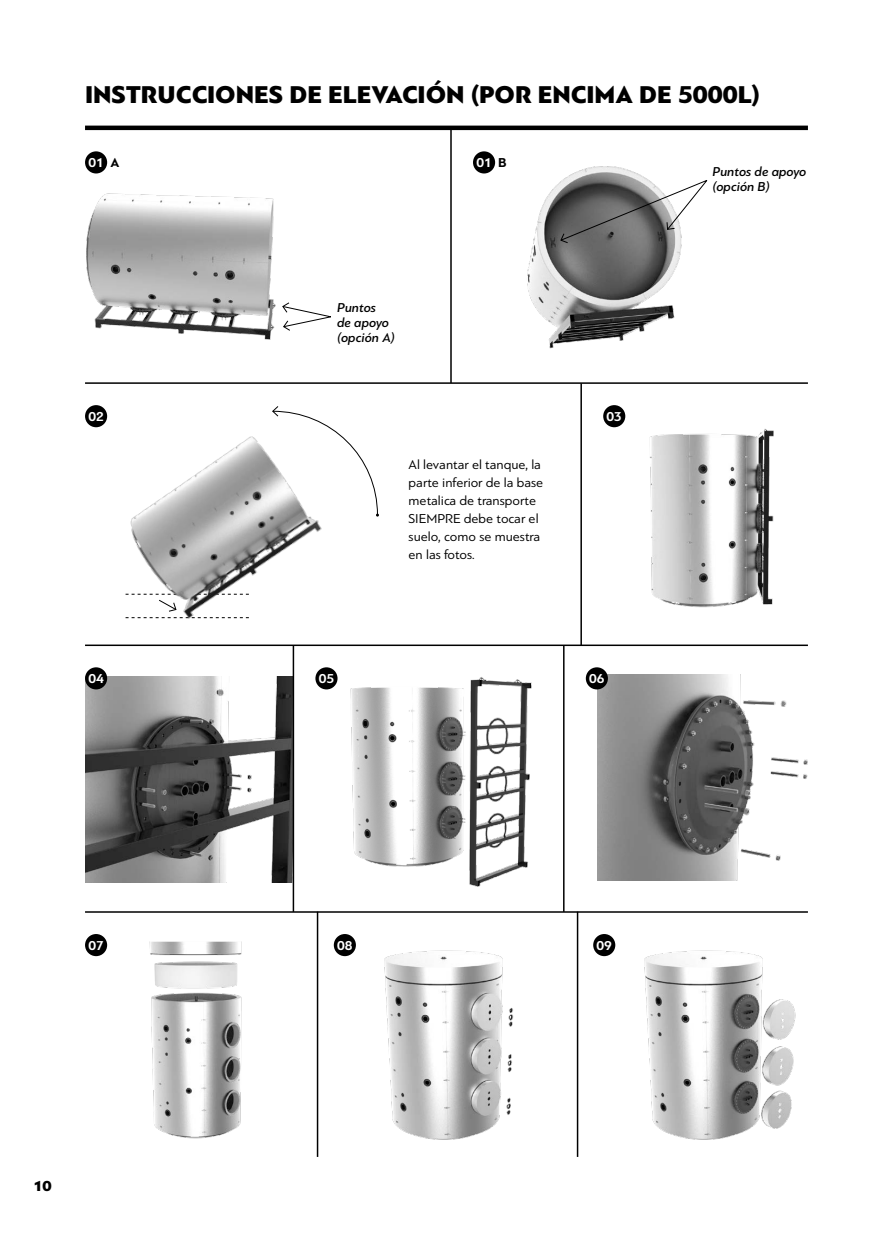
<style>
.page{position:relative;width:893px;height:1234px;background:#fff}
.page>*{position:absolute;margin:0;border:0;box-sizing:border-box;transform-origin:0 0}
.t1{font:900 25.5px "PF Bague Sans Pro";color:#000}
.t2{font:900 15.15px "PF Bague Sans Pro";color:#000}
.t3{font:13.5px/18px "PF Bague Sans Pro";color:#000}
.t4{font:italic 500 13.5px/15px "PF Bague Sans Pro";color:#000}
.t5{font:700 13.5px "PF Bague Sans Pro";color:#fff}
.s1{color:#000}
</style>
<div class="page">
<img style="left:85px;top:163px;width:191px;height:177px">
<img style="left:527px;top:166px;width:155px;height:183px">
<img style="left:105px;top:411px;width:274px;height:208px">
<div style="left:85px;top:125px;width:723px;height:5px;background:#000"></div>
<hr style="left:85px;top:911px;width:723px;height:1px;background:#000">
<hr style="left:85px;top:644px;width:723px;height:2px;background:#000">
<hr style="left:85px;top:382px;width:723px;height:2px;background:#000">
<img style="left:649px;top:429px;width:125px;height:179px">
<img style="left:85px;top:676px;width:202px;height:206px">
<img style="left:597px;top:674px;width:211px;height:206px">
<img style="left:384px;top:950px;width:130px;height:190px">
<img style="left:644px;top:950px;width:152px;height:190px">
<img style="left:85px;top:916px;width:234px;height:236px">
<hr style="left:450px;top:128px;width:2px;height:255px;background:#000">
<hr style="left:580px;top:383px;width:2px;height:262px;background:#000">
<hr style="left:317px;top:911px;width:1px;height:245px;background:#000">
<hr style="left:577px;top:911px;width:1px;height:245px;background:#000">
<hr style="left:563px;top:645px;width:2px;height:266px;background:#000">
<div style="left:85px;top:151px;width:22px;height:22px;background:#000;border-radius:50%"></div>
<div style="left:473px;top:151px;width:22px;height:22px;background:#000;border-radius:50%"></div>
<div style="left:85px;top:405px;width:22px;height:22px;background:#000;border-radius:50%"></div>
<div style="left:603px;top:405px;width:22px;height:22px;background:#000;border-radius:50%"></div>
<img style="left:287px;top:663px;width:245px;height:239px">
<div style="left:85px;top:933px;width:22px;height:22px;background:#000;border-radius:50%"></div>
<div style="left:334px;top:933px;width:22px;height:22px;background:#000;border-radius:50%"></div>
<div style="left:593px;top:933px;width:22px;height:22px;background:#000;border-radius:50%"></div>
<svg style="left:282px;top:302px;width:49px;height:29px"></svg>
<svg style="left:560px;top:178px;width:148px;height:65px"></svg>
<svg style="left:272px;top:406px;width:107px;height:110px"></svg>
<svg style="left:126px;top:593px;width:123px;height:25px"></svg>
<hr style="left:293px;top:645px;width:1px;height:266px;background:#000">
<div style="left:315px;top:667px;width:23px;height:22px;background:#000;border-radius:50%"></div>
<div style="left:586px;top:667px;width:22px;height:22px;background:#000;border-radius:50%"></div>
<div style="left:85px;top:667px;width:22px;height:22px;background:#000;border-radius:50%"></div>
<h1 class="t1" style="left:85px;top:79px;width:676px">INSTRUCCIONES DE ELEVACIÓN (POR ENCIMA DE 5000L)</h1>
<p class="t5" style="left:88px;top:154px;width:33px">01 <span class="s1">A</span></p>
<p class="t5" style="left:476px;top:154px;width:32px">01 <span class="s1">B</span></p>
<p class="t4" style="left:337px;top:300px;width:59px">Puntos<br>de apoyo (opción A)</p>
<p class="t5" style="left:88px;top:408px;width:17px">02</p>
<p class="t5" style="left:606px;top:408px;width:17px">03</p>
<p class="t3" style="left:409px;top:455px;width:136px">Al levantar el tanque, la parte inferior de la base metalica de transporte<br>SIEMPRE debe tocar el suelo, como se muestra en las fotos.</p>
<p class="t5" style="left:88px;top:670px;width:17px">04</p>
<p class="t5" style="left:319px;top:670px;width:17px">05</p>
<p class="t5" style="left:589px;top:670px;width:17px">06</p>
<p class="t4" style="left:712px;top:164px;width:96px">Puntos de apoyo (opción Β)</p>
<p class="t5" style="left:88px;top:936px;width:17px">07</p>
<p class="t5" style="left:337px;top:936px;width:17px">08</p>
<p class="t5" style="left:596px;top:936px;width:17px">09</p>
<p class="t2" style="left:33px;top:1175px;width:20px">10</p>
</div>
